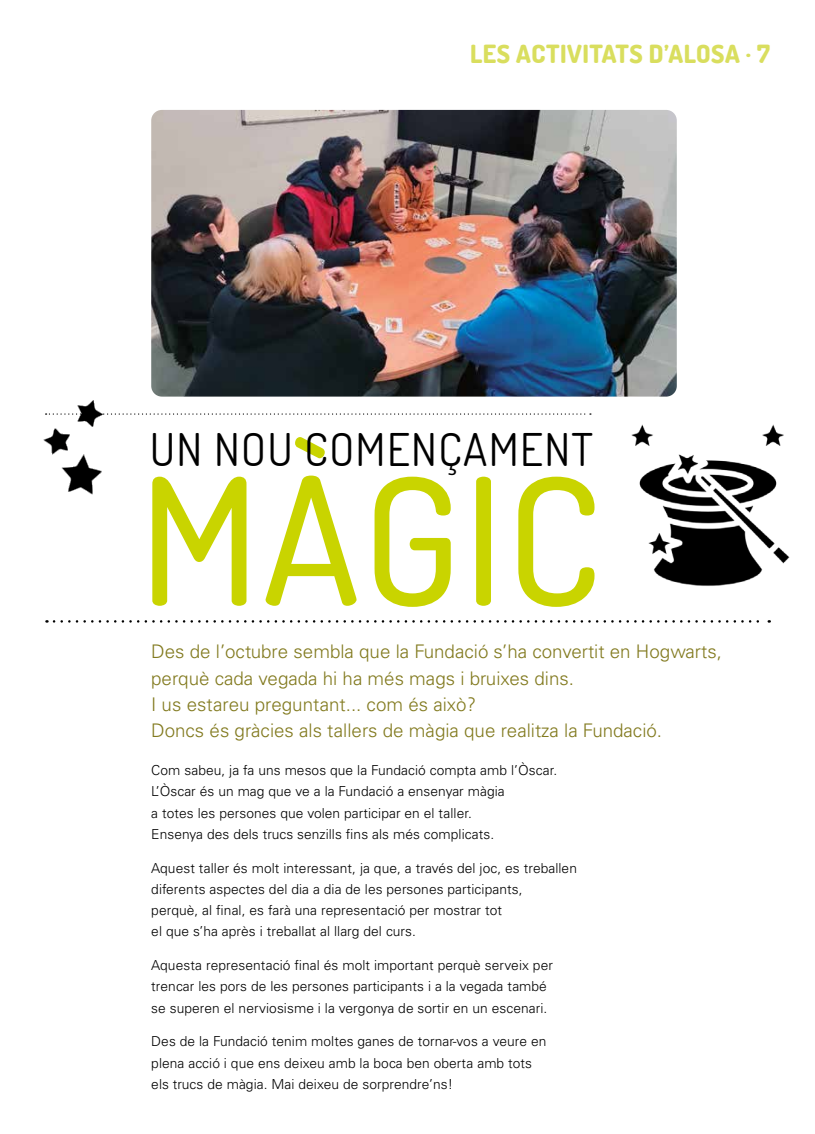
<style>
.page{position:relative;width:815px;height:1134px;background:#fff}
.page>*{position:absolute;margin:0;border:0;box-sizing:border-box;transform-origin:0 0}
.t1{font:500 176.62px "Dosis";letter-spacing:.02em;color:#c9d400}
.t2{font:45px "Dosis";letter-spacing:.03em;color:#000}
.t3{font:800 25px "Dosis";letter-spacing:.02em;color:#d9de5e}
.t4{font:300 18.75px/26.2px "Univers";color:#827a1f}
.t5{font:300 13.75px/21.2px "Univers";letter-spacing:.005em;color:#000}
</style>
<div class="page">
<img style="left:151px;top:110px;width:526px;height:287px">
<svg style="left:54px;top:620px;width:716px;height:3px"></svg>
<svg style="left:200px;top:413px;width:391px;height:2px"></svg>
<img style="left:631px;top:424px;width:159px;height:162px">
<img style="left:43px;top:401px;width:155px;height:94px">
<h3 class="t3" style="left:470px;top:38px;width:301px">LES ACTIVITATS D’ALOSA · 7</h3>
<h2 class="t2" style="left:150px;top:420px;width:445px">UN NOU COMENÇAMENT</h2>
<h1 class="t1" style="left:140px;top:426px;width:463px">MÀGIC</h1>
<h3 class="t4" style="left:151px;top:639px;width:572px">Des de l’octubre sembla que la Fundació s’ha convertit en Hogwarts, perquè cada vegada hi ha més mags i bruixes dins.<br>I us estareu preguntant... com és això?<br>Doncs és gràcies als tallers de màgia que realitza la Fundació.</h3>
<p class="t5" style="left:151px;top:760px;width:407px">Com sabeu, ja fa uns mesos que la Fundació compta amb l’Òscar.<br>L’Òscar és un mag que ve a la Fundació a ensenyar màgia<br>a totes les persones que volen participar en el taller.<br>Ensenya des dels trucs senzills fins als més complicats.</p>
<p class="t5" style="left:151px;top:857px;width:427px">Aquest taller és molt interessant, ja que, a través del joc, es treballen diferents aspectes del dia a dia de les persones participants,<br>perquè, al final, es farà una representació per mostrar tot<br>el que s’ha après i treballat al llarg del curs.</p>
<p class="t5" style="left:151px;top:955px;width:403px">Aquesta representació final és molt important perquè serveix per trencar les pors de les persones participants i a la vegada també se superen el nerviosisme i la vergonya de sortir en un escenari.</p>
<p class="t5" style="left:151px;top:1031px;width:397px">Des de la Fundació tenim moltes ganes de tornar-vos a veure en plena acció i que ens deixeu amb la boca ben oberta amb tots els trucs de màgia. Mai deixeu de sorprendre’ns!</p>
</div>
